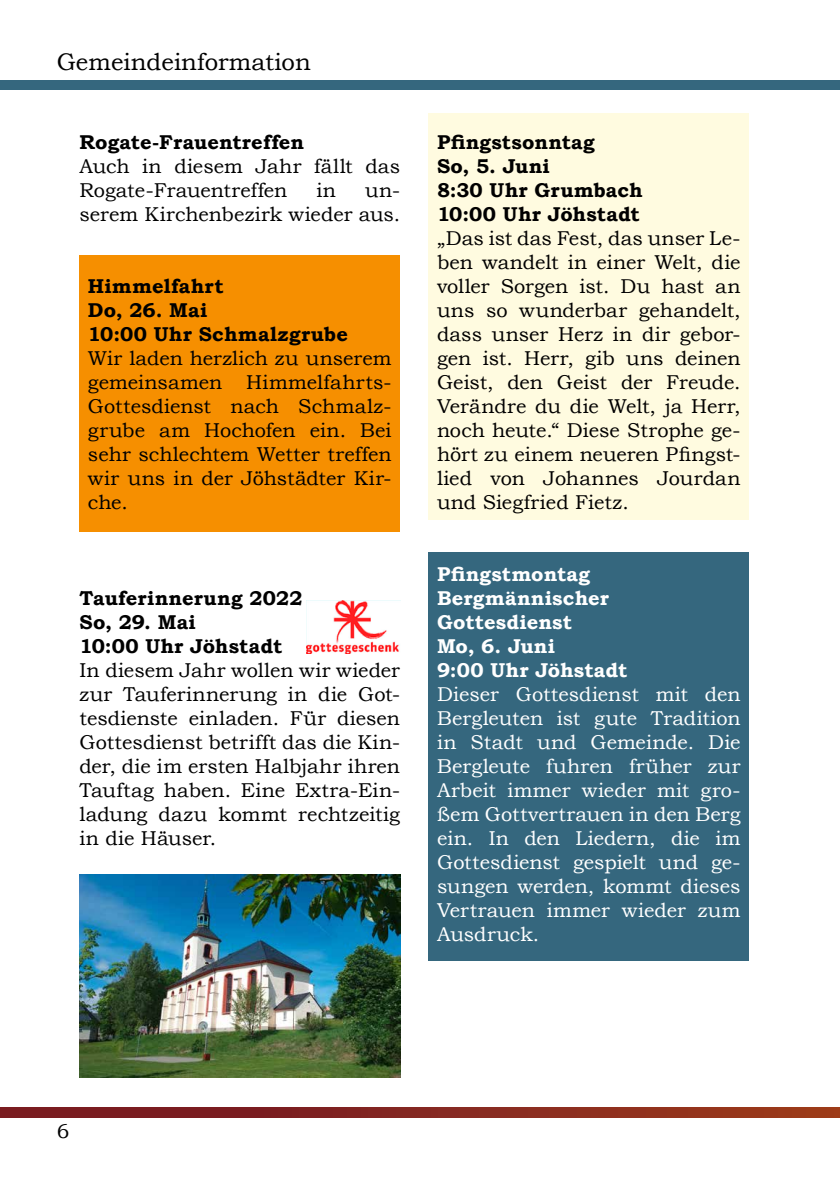
<style>
.page{position:relative;width:840px;height:1191px;background:#fff}
.page>*{position:absolute;margin:0;border:0;box-sizing:border-box;transform-origin:0 0}
.t1{font:24px "Bookman Old Style";color:#000}
.t2{font:20px/24px "Bookman Old Style";color:#000;text-align:justify}
.t3{font:20px/24px "Bookman Old Style";color:#fff;text-align:justify}
.t4{font:700 20px/24px "Bookman Old Style";letter-spacing:.01em;color:#000}
.t5{font:700 20px/24px "Bookman Old Style";letter-spacing:.01em;color:#fff}
</style>
<div class="page">
<div style="left:0;top:80px;width:839px;height:10px;background:#35677e"></div>
<svg style="left:0;top:1107px;width:839px;height:10px"></svg>
<div style="left:428px;top:551px;width:320px;height:409px;background:#35677e"></div>
<div style="left:428px;top:113px;width:320px;height:406px;background:#fffbe0"></div>
<div style="left:79px;top:255px;width:321px;height:276px;background:#f68f00"></div>
<img style="left:306px;top:600px;width:94px;height:54px">
<img style="left:79px;top:874px;width:321px;height:203px">
<p class="t1" style="left:57px;top:46px;width:255px">Gemeindeinformation</p>
<p class="t4" style="left:79px;top:130px;width:226px">Rogate-Frauentreffen</p>
<p class="t2" style="left:79px;top:154px;width:322px">Auch in diesem Jahr fällt das<br>Rogate-Frauentreffen</p>
<p class="t2" style="left:316px;top:178px;width:21px">in</p>
<p class="t2" style="left:79px;top:178px;width:322px;text-align:right">un-<br>serem Kirchenbezirk wieder aus.</p>
<p class="t4" style="left:88px;top:274px;width:261px">Himmelfahrt<br>Do, 26. Mai<br>10:00 Uhr Schmalzgrube</p>
<p class="t2" style="left:88px;top:346px;width:305px">Wir laden herzlich zu unserem gemeinsamen Himmelfahrts-Gottesdienst nach Schmalz&shy;grube am Hochofen ein. Bei sehr schlechtem Wetter treffen wir uns in der Jöhstädter Kir&shy;che.</p>
<p class="t4" style="left:79px;top:586px;width:224px">Tauferinnerung 2022<br>So, 29. Mai<br>10:00 Uhr Jöhstadt</p>
<p class="t2" style="left:79px;top:658px;width:322px">In diesem Jahr wollen wir wieder zur Tauferinnerung in die Got&shy;tesdienste einladen. Für diesen Gottesdienst betrifft das die Kin&shy;der, die im ersten Halbjahr ihren Tauftag haben. Eine Extra-Ein&shy;ladung dazu kommt rechtzeitig in die Häuser.</p>
<p class="t4" style="left:437px;top:130px;width:207px">Pfingstsonntag<br>So, 5. Juni<br>8:30 Uhr Grumbach<br>10:00 Uhr Jöhstadt</p>
<p class="t2" style="left:437px;top:226px;width:305px">„Das ist das Fest, das unser Le&shy;ben wandelt in einer Welt, die voller Sorgen ist. Du hast an uns so wunderbar gehandelt, dass unser Herz in dir gebor&shy;gen ist. Herr, gib uns deinen Geist, den Geist der Freude.<br>Verändre du die Welt, ja Herr, noch heute.“ Diese Strophe ge&shy;hört zu einem neueren Pfingst&shy;lied von Johannes Jourdan und Siegfried Fietz.</p>
<p class="t5" style="left:437px;top:562px;width:192px">Pfingstmontag<br>Bergmännischer<br>Gottesdienst<br>Mo, 6. Juni<br>9:00 Uhr Jöhstadt</p>
<p class="t3" style="left:437px;top:682px;width:305px">Dieser Gottesdienst mit den Bergleuten ist gute Tradition in Stadt und Gemeinde. Die Bergleute fuhren früher zur Arbeit immer wieder mit gro&shy;ßem Gottvertrauen in den Berg ein. In den Liedern, die im Gottesdienst gespielt und ge&shy;sungen werden, kommt dieses Vertrauen immer wieder zum Ausdruck.</p>
<p class="t2" style="left:57px;top:1119px;width:14px">6</p>
</div>
